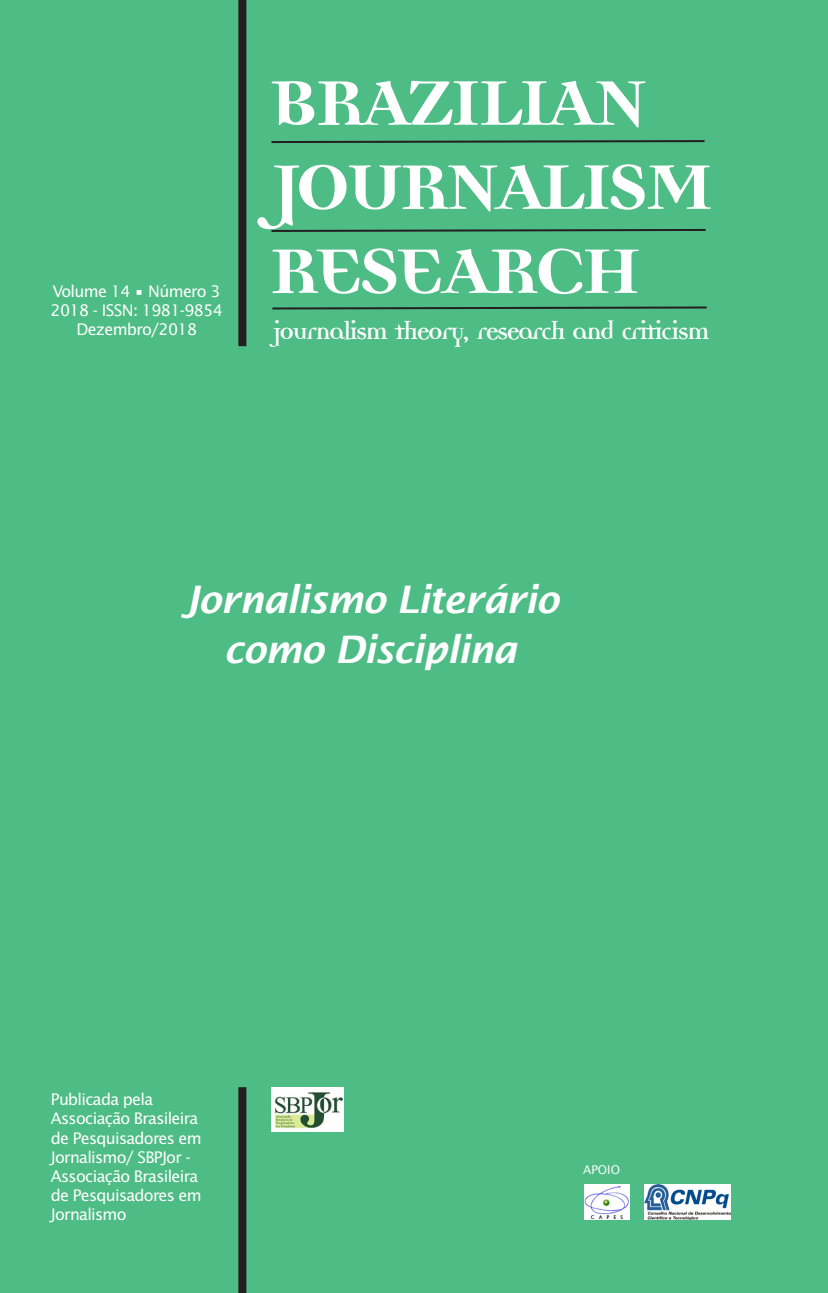
<style>
.page{position:relative;width:828px;height:1293px;background:#4dbc85}
.page>*{position:absolute;margin:0;border:0;box-sizing:border-box;transform-origin:0 0}
.t1{font:700 102px/84px "Democratica";letter-spacing:-.06em;color:#fff}
.t2{font:italic 600 38px/50px "Lucida Sans";letter-spacing:-.025em;color:#fff;text-align:center}
.t3{font:700 27px "Democratica";letter-spacing:-.06em;color:#fff}
.t4{font:16px/19.2px "Lucida Sans";letter-spacing:-.045em;color:#fff}
.t5{font:12px "Lucida Sans";color:#fff}
</style>
<div class="page">
<div style="left:238px;top:0;width:8px;height:346px;background:#231f20"></div>
<svg style="left:271px;top:140px;width:434px;height:3px"></svg>
<svg style="left:271px;top:229px;width:435px;height:3px"></svg>
<svg style="left:272px;top:306px;width:435px;height:4px"></svg>
<div style="left:238px;top:1087px;width:8px;height:206px;background:#231f20"></div>
<img style="left:584px;top:1184px;width:46px;height:35px">
<img style="left:644px;top:1184px;width:87px;height:35px">
<img style="left:272px;top:1087px;width:72px;height:45px">
<p class="t4" style="left:51px;top:282px;width:174px;text-align:center">Volume 14 • Número 3<br>2018 - ISSN: 1981-9854<br>Dezembro/2018</p>
<h1 class="t1" style="left:268px;top:63px;width:450px">BRAZILIAN<br>JOURNALISM<br>RESEARCH</h1>
<h3 class="t3" style="left:272px;top:319px;width:439px">journalism theory, research and criticism</h3>
<h2 class="t2" style="left:182px;top:574px;width:379px">Jornalismo Literário como Disciplina</h2>
<p class="t4" style="left:51px;top:1090px;width:152px">Publicada pela<br>Associação Brasileira de Pesquisadores em<br>Jornalismo/ SBPJor -<br>Associação Brasileira de Pesquisadores em<br>Jornalismo</p>
<p class="t5" style="left:583px;top:1162px;width:39px">APOIO</p>
</div>
